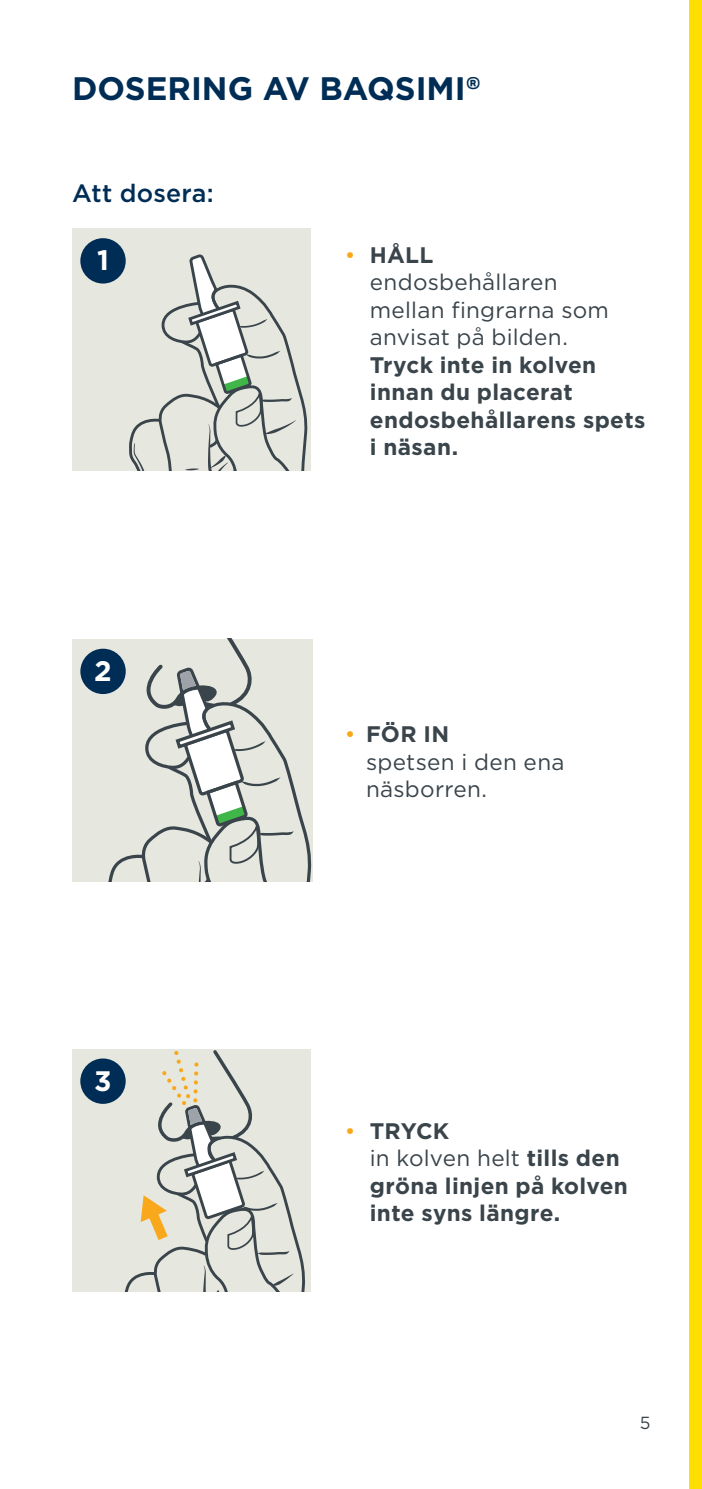
<style>
.page{position:relative;width:702px;height:1489px;background:#fff}
.page>*{position:absolute;margin:0;border:0;box-sizing:border-box;transform-origin:0 0}
.t1{font:700 32.5px "Gotham HTF";color:#002d55}
.t2{font:700 28.25px "Gotham HTF";color:#fff}
.t3{font:500 25px "Gotham HTF";letter-spacing:.005em;color:#002d55}
.t4{font:700 22.5px/27.5px "Gotham HTF";letter-spacing:.015em;color:#3a444b}
.t5{font:22.5px/27.5px "Gotham HTF";letter-spacing:.015em;color:#3a444b}
.t6{font:17.5px "Gotham HTF";color:#3a444b}
.s1{color:#f9a81b}
.s2{font-weight:700}
.s3{font-weight:400;color:#f9a81b}
.s4{font-weight:400}
</style>
<div class="page">
<div style="left:689px;top:0;width:13px;height:1488px;background:#ffdf01"></div>
<div style="left:72px;top:228px;width:238px;height:243px;background:#e6e7df"></div>
<svg style="left:129px;top:254px;width:179px;height:217px"></svg>
<div style="left:80px;top:238px;width:46px;height:45px;background:#002d55;border-radius:50%"></div>
<div style="left:72px;top:639px;width:241px;height:242px;background:#e6e7df"></div>
<svg style="left:108px;top:639px;width:204px;height:242px"></svg>
<div style="left:80px;top:648px;width:46px;height:46px;background:#002d55;border-radius:50%"></div>
<div style="left:72px;top:1049px;width:238px;height:242px;background:#e6e7df"></div>
<svg style="left:122px;top:1050px;width:183px;height:241px"></svg>
<div style="left:80px;top:1058px;width:46px;height:45px;background:#002d55;border-radius:50%"></div>
<h1 class="t1" style="left:72px;top:69px;width:410px">DOSERING AV BAQSIMI<sup>®</sup></h1>
<p class="t3" style="left:72px;top:179px;width:143px">Att dosera:</p>
<p class="t2" style="left:97px;top:244px;width:13px">1</p>
<p class="t2" style="left:94px;top:654px;width:19px">2</p>
<p class="t2" style="left:94px;top:1064px;width:19px">3</p>
<p class="t5" style="left:370px;top:241px;width:240px;text-indent:-25px"><span class="s1">•</span> <span class="s2">HÅLL </span>endosbehållaren mellan fingrarna som anvisat på bilden.</p>
<p class="t4" style="left:370px;top:350px;width:277px">Tryck inte in kolven innan du placerat endosbehållarens spets i näsan.</p>
<p class="t5" style="left:366px;top:720px;width:200px;text-indent:-21px"><span class="s1">•</span> <span class="s2">FÖR IN<br></span>spetsen i den ena näsborren.</p>
<p class="t4" style="left:370px;top:1116px;width:259px;text-indent:-25px"><span class="s3">•</span> TRYCK<br><span class="s4">in kolven helt</span> tills den gröna linjen på kolven inte syns längre.</p>
<p class="t6" style="left:639px;top:1412px;width:12px">5</p>
</div>
